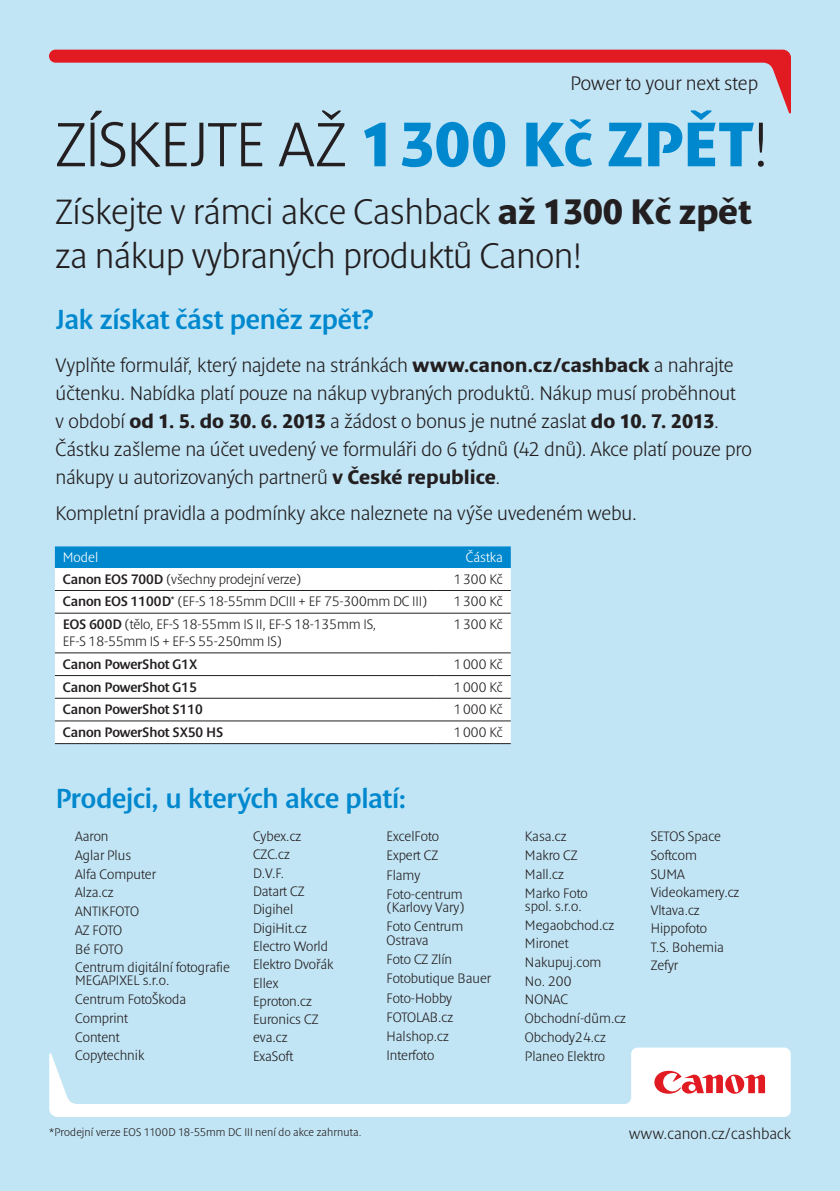
<style>
.page{position:relative;width:840px;height:1191px;background:#fff}
.page>*{position:absolute;margin:0;border:0;box-sizing:border-box;transform-origin:0 0}
.t1{font:300 64px "Denda New OTF";letter-spacing:-.015em;color:#231f20}
.t2{font:300 36.2px/43.4px "Denda New OTF";letter-spacing:-.01em;color:#231f20}
.t3{font:28px "Denda New OTF";letter-spacing:-.01em;color:#0088ce}
.t4{font:300 20px/28px "Denda New OTF";letter-spacing:-.005em;color:#231f20}
.t5{font:300 16px "Denda New OTF";color:#231f20}
.t6{font:300 14px/13px "Denda New OTF";color:#231f20}
.t7{font:14px "Denda New OTF";letter-spacing:-.01em;color:#231f20}
.t8{font:300 14px "Denda New OTF";color:#fff}
.t9{font:300 11.4px "Denda New OTF";letter-spacing:.005em;color:#231f20}
.s1{font-weight:700;color:#0088ce}
.s2{font-weight:700}
.s3{font-weight:400}
</style>
<div class="page">
<div style="left:0;top:0;width:839px;height:1191px;background:#c2e5f5"></div>
<div style="left:55px;top:546px;width:455px;height:22px;background:#0088ce"></div>
<div style="left:55px;top:568px;width:455px;height:175px;background:#fff"></div>
<hr style="left:55px;top:590px;width:380px;height:1px;background:#231f20">
<hr style="left:435px;top:590px;width:75px;height:1px;background:#231f20">
<hr style="left:55px;top:613px;width:380px;height:1px;background:#231f20">
<hr style="left:435px;top:613px;width:75px;height:1px;background:#231f20">
<hr style="left:55px;top:652px;width:380px;height:1px;background:#231f20">
<hr style="left:435px;top:652px;width:75px;height:1px;background:#231f20">
<hr style="left:55px;top:675px;width:380px;height:1px;background:#231f20">
<hr style="left:435px;top:675px;width:75px;height:1px;background:#231f20">
<hr style="left:55px;top:698px;width:380px;height:1px;background:#231f20">
<hr style="left:435px;top:698px;width:75px;height:1px;background:#231f20">
<hr style="left:55px;top:720px;width:380px;height:1px;background:#231f20">
<hr style="left:435px;top:720px;width:75px;height:1px;background:#231f20">
<hr style="left:55px;top:743px;width:380px;height:1px;background:#231f20">
<hr style="left:435px;top:743px;width:75px;height:1px;background:#231f20">
<svg style="left:49px;top:50px;width:741px;height:63px"></svg>
<svg style="left:49px;top:1047px;width:741px;height:70px"></svg>
<svg style="left:654px;top:1070px;width:110px;height:23px;background:#f19497"></svg>
<p class="t4" style="left:570px;top:70px;width:189px">Power to your next step</p>
<p class="t1" style="left:56px;top:110px;width:714px">ZÍSKEJTE AŽ <span class="s1">1300 Kč ZPĚT</span>!</p>
<p class="t2" style="left:56px;top:191px;width:697px">Získejte v rámci akce Cashback <span class="s2">až 1300 Kč zpět </span>za nákup vybraných produktů Canon!</p>
<p class="t3" style="left:56px;top:305px;width:320px">Jak získat část peněz zpět?</p>
<p class="t4" style="left:56px;top:351px;width:697px">Vyplňte formulář, který najdete na stránkách <span class="s2">www.canon.cz/cashback</span> a nahrajte účtenku. Nabídka platí pouze na nákup vybraných produktů. Nákup musí proběhnout<br>v období <span class="s2">od 1. 5. do 30. 6. 2013</span> a žádost o bonus je nutné zaslat <span class="s2">do 10. 7. 2013</span>.<br>Částku zašleme na účet uvedený ve formuláři do 6 týdnů (42 dnů). Akce platí pouze pro nákupy u autorizovaných partnerů <span class="s2">v České republice</span>.</p>
<p class="t4" style="left:56px;top:499px;width:582px">Kompletní pravidla a podmínky akce naleznete na výše uvedeném webu.</p>
<p class="t8" style="left:63px;top:550px;width:37px">Model</p>
<p class="t8" style="left:465px;top:550px;width:38px">Částka</p>
<p class="t6" style="left:63px;top:572px;width:240px"><span class="s3">Canon EOS 700D</span> (všechny prodejní verze)</p>
<p class="t6" style="left:453px;top:572px;width:50px">1300 Kč</p>
<p class="t6" style="left:63px;top:595px;width:366px"><span class="s3">Canon EOS 1100D</span><sup>*</sup> (EF-S 18-55mm DCIII + EF 75-300mm DC III)</p>
<p class="t6" style="left:453px;top:595px;width:50px">1300 Kč</p>
<p class="t6" style="left:63px;top:616px;width:315px;line-height:16.8px"><span class="s3">EOS 600D</span> (tělo, EF-S 18-55mm IS II, EF-S 18-135mm IS,<br>EF-S 18-55mm IS + EF-S 55-250mm IS)</p>
<p class="t6" style="left:453px;top:618px;width:50px">1300 Kč</p>
<p class="t7" style="left:63px;top:656px;width:136px">Canon PowerShot G1X</p>
<p class="t6" style="left:453px;top:658px;width:50px">1000 Kč</p>
<p class="t7" style="left:63px;top:679px;width:136px">Canon PowerShot G15</p>
<p class="t6" style="left:453px;top:680px;width:50px">1000 Kč</p>
<p class="t7" style="left:63px;top:702px;width:141px">Canon PowerShot S110</p>
<p class="t6" style="left:453px;top:703px;width:50px">1000 Kč</p>
<p class="t7" style="left:63px;top:724px;width:162px">Canon PowerShot SX50 HS</p>
<p class="t6" style="left:453px;top:726px;width:50px">1000 Kč</p>
<p class="t3" style="left:56px;top:783px;width:352px">Prodejci, u kterých akce platí:</p>
<p class="t6" style="left:75px;top:830px;width:35px">Aaron</p>
<p class="t6" style="left:75px;top:848px;width:58px">Aglar Plus</p>
<p class="t6" style="left:75px;top:867px;width:82px">Alfa Computer</p>
<p class="t6" style="left:75px;top:886px;width:40px">Alza.cz</p>
<p class="t6" style="left:75px;top:905px;width:65px">ANTIKFOTO</p>
<p class="t6" style="left:75px;top:923px;width:49px">AZ FOTO</p>
<p class="t6" style="left:75px;top:942px;width:49px">Bé FOTO</p>
<p class="t6" style="left:75px;top:961px;width:156px">Centrum digitální fotografie<br>MEGAPIXEL s.r.o.</p>
<p class="t6" style="left:75px;top:993px;width:112px">Centrum FotoŠkoda</p>
<p class="t6" style="left:75px;top:1011px;width:54px">Comprint</p>
<p class="t6" style="left:75px;top:1030px;width:46px">Content</p>
<p class="t6" style="left:75px;top:1049px;width:71px">Copytechnik</p>
<p class="t6" style="left:253px;top:830px;width:50px">Cybex.cz</p>
<p class="t6" style="left:253px;top:848px;width:38px">CZC.cz</p>
<p class="t6" style="left:253px;top:866px;width:33px">D.V.F.</p>
<p class="t6" style="left:253px;top:885px;width:53px">Datart CZ</p>
<p class="t6" style="left:253px;top:903px;width:42px">Digihel</p>
<p class="t6" style="left:253px;top:921px;width:55px">DigiHit.cz</p>
<p class="t6" style="left:253px;top:939px;width:76px">Electro World</p>
<p class="t6" style="left:253px;top:958px;width:82px">Elektro Dvořák</p>
<p class="t6" style="left:253px;top:976px;width:27px">Ellex</p>
<p class="t6" style="left:253px;top:994px;width:60px">Eproton.cz</p>
<p class="t6" style="left:253px;top:1013px;width:67px">Euronics CZ</p>
<p class="t6" style="left:253px;top:1031px;width:36px">eva.cz</p>
<p class="t6" style="left:253px;top:1049px;width:42px">ExaSoft</p>
<p class="t9" style="left:49px;top:1125px;width:313px">*Prodejní verze EOS 1100D 18-55mm DC III není do akce zahrnuta.</p>
<p class="t6" style="left:386px;top:830px;width:54px">ExcelFoto</p>
<p class="t6" style="left:386px;top:849px;width:53px">Expert CZ</p>
<p class="t6" style="left:386px;top:868px;width:35px">Flamy</p>
<p class="t6" style="left:386px;top:887px;width:80px;line-height:13.6px">Foto-centrum (Karlovy Vary)</p>
<p class="t6" style="left:386px;top:920px;width:78px;line-height:13.6px">Foto Centrum<br>Ostrava</p>
<p class="t6" style="left:386px;top:953px;width:67px">Foto CZ Zlín</p>
<p class="t6" style="left:386px;top:972px;width:106px">Fotobutique Bauer</p>
<p class="t6" style="left:386px;top:991px;width:67px">Foto-Hobby</p>
<p class="t6" style="left:386px;top:1010px;width:68px">FOTOLAB.cz</p>
<p class="t6" style="left:386px;top:1029px;width:64px">Halshop.cz</p>
<p class="t6" style="left:386px;top:1049px;width:49px">Interfoto</p>
<p class="t6" style="left:524px;top:830px;width:43px">Kasa.cz</p>
<p class="t6" style="left:524px;top:849px;width:54px">Makro CZ</p>
<p class="t6" style="left:524px;top:868px;width:40px">Mall.cz</p>
<p class="t6" style="left:524px;top:886px;width:64px">Marko Foto spol. s.r.o.</p>
<p class="t6" style="left:524px;top:918px;width:91px">Megaobchod.cz</p>
<p class="t6" style="left:524px;top:937px;width:45px">Mironet</p>
<p class="t6" style="left:524px;top:955px;width:78px">Nakupuj.com</p>
<p class="t6" style="left:524px;top:974px;width:48px">No. 200</p>
<p class="t6" style="left:524px;top:993px;width:44px">NONAC</p>
<p class="t6" style="left:524px;top:1012px;width:102px">Obchodní-dům.cz</p>
<p class="t6" style="left:524px;top:1030px;width:82px">Obchody24.cz</p>
<p class="t6" style="left:524px;top:1049px;width:82px">Planeo Elektro</p>
<p class="t6" style="left:650px;top:830px;width:72px">SETOS Space</p>
<p class="t6" style="left:650px;top:848px;width:48px">Softcom</p>
<p class="t6" style="left:650px;top:867px;width:35px">SUMA</p>
<p class="t6" style="left:650px;top:885px;width:90px">Videokamery.cz</p>
<p class="t6" style="left:650px;top:904px;width:50px">Vltava.cz</p>
<p class="t6" style="left:650px;top:922px;width:58px">Hippofoto</p>
<p class="t6" style="left:650px;top:940px;width:75px">T.S. Bohemia</p>
<p class="t6" style="left:650px;top:959px;width:29px">Zefyr</p>
<p class="t5" style="left:628px;top:1125px;width:163px">www.canon.cz/cashback</p>
</div>
